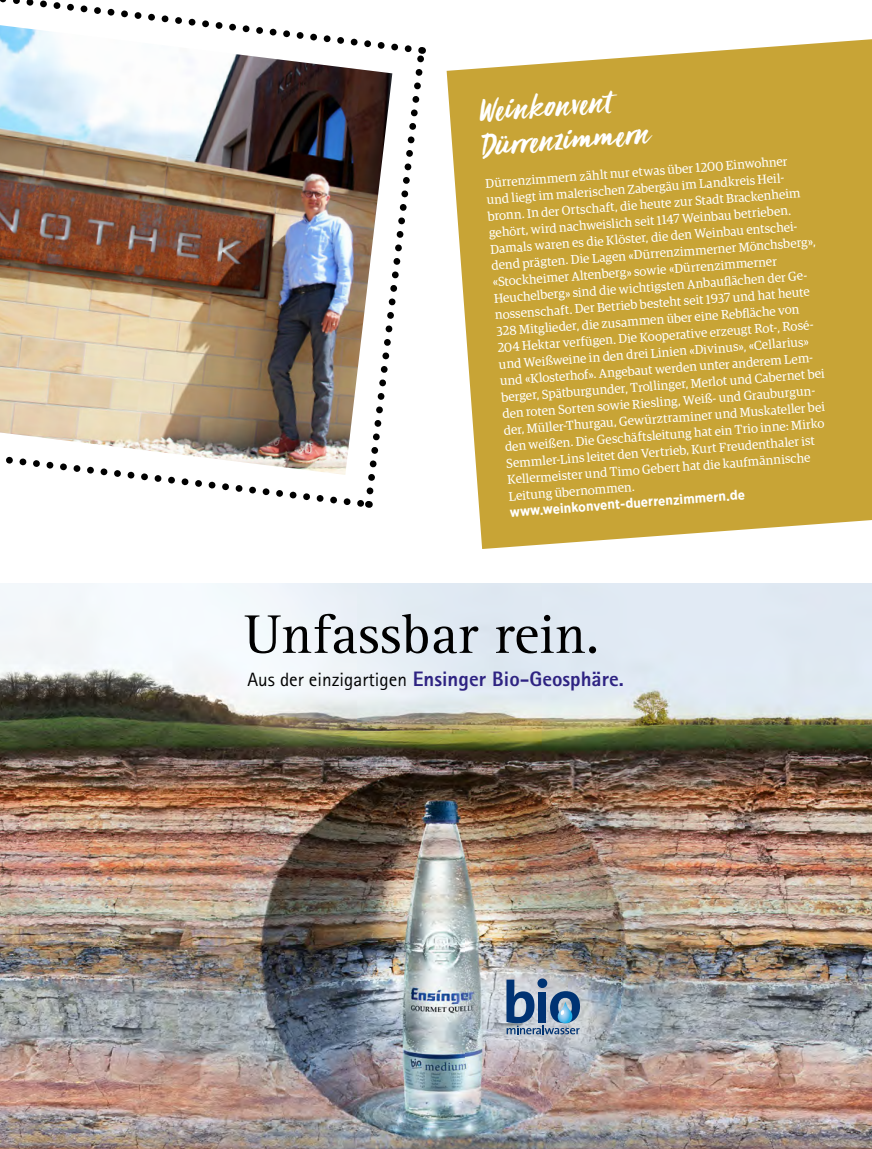
<style>
.page{position:relative;width:872px;height:1149px;background:#fff}
.page>*{position:absolute;margin:0;border:0;box-sizing:border-box;transform-origin:0 0}
.t1{font:56.1px "Rotis Serif";color:#000}
.t2{font:36px/34.5px "Viva Beautiful B";color:#fff}
.t3{font:800 21px "Rotis Sans Serif";color:#2e2382}
.t4{font:700 13.5px "Gotham Narrow";color:#fff}
.t5{font:12.75px/16.5px "Guardian Egyp";color:#fff}
.s1{font-weight:400;font-size:19.2px;color:#000}
</style>
<div class="page">
<svg style="left:0;top:0;width:426px;height:508px"></svg>
<img style="left:0;top:25px;width:392px;height:450px">
<svg style="left:446px;top:39px;width:426px;height:510px;background:#cdad4a"></svg>
<img style="left:0;top:583px;width:872px;height:565px">
<img style="left:465px;top:938px;width:155px;height:137px">
<svg style="left:506px;top:979px;width:74px;height:55px;background:#6f8bab"></svg>
<svg style="left:0;top:583px;width:3px;height:6px"></svg>
<h2 class="t2" style="left:479px;top:90px;width:169px;rotate:-4deg">Weinkonvent<br>Dürrenzimmern</h2>
<p class="t5" style="left:485px;top:173px;width:327px;rotate:-4deg">Dürrenzimmern zählt nur etwas über 1200 Einwohner und liegt im malerischen Zabergäu im Landkreis Heil&shy;bronn. In der Ortschaft, die heute zur Stadt Brackenheim gehört, wird nachweislich seit 1147 Weinbau betrieben.<br>Damals waren es die Klöster, die den Weinbau entschei&shy;dend prägten. Die Lagen «Dürrenzimmerner Mönchsberg», «Stockheimer Altenberg» sowie «Dürrenzimmerner Heuchelberg» sind die wichtigsten Anbaufl ächen der Ge&shy;nossenschaft. Der Betrieb besteht seit 1937 und hat heute 328 Mitglieder, die zusammen über eine Rebfl äche von 204 Hektar verfügen. Die Kooperative erzeugt Rot-, Rosé&shy;und Weißweine in den drei Linien «Divinus», «Cellarius» und «Klosterhof». Angebaut werden unter anderem Lem&shy;berger, Spätburgunder, Trollinger, Merlot und Cabernet bei den roten Sorten sowie Riesling, Weiß- und Grauburgun&shy;der, Müller-Thurgau, Gewürztraminer und Muskateller bei den weißen. Die Geschäftsleitung hat ein Trio inne: Mirko Semmler-Lins leitet den Vertrieb, Kurt Freudenthaler ist Kellermeister und Timo Gebert hat die kaufmännische Leitung übernommen.</p>
<p class="t4" style="left:509px;top:502px;width:237px;rotate:-4deg">www.weinkonvent-duerrenzimmern.de</p>
<h1 class="t1" style="left:244px;top:602px;width:356px">Unfassbar rein.</h1>
<h3 class="t3" style="left:247px;top:665px;width:378px"><span class="s1">Aus der einzigartigen</span> Ensinger Bio-Geosphäre.</h3>
</div>
